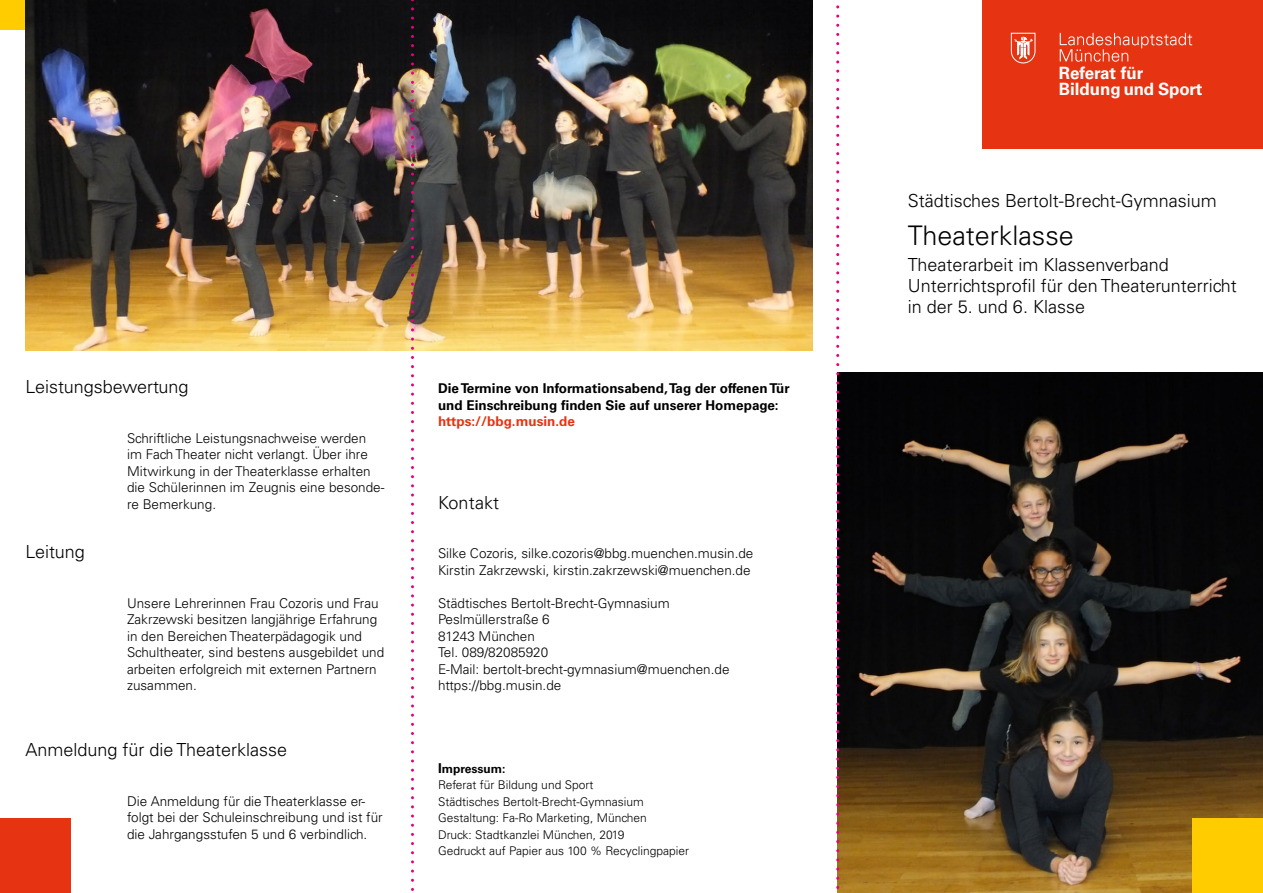
<style>
.page{position:relative;width:1263px;height:893px;background:#fff}
.page>*{position:absolute;margin:0;border:0;box-sizing:border-box;transform-origin:0 0}
.t1{font:300 27px "Univers";color:#000}
.t2{font:300 18px/21px "Univers";color:#000}
.t3{font:700 16.95px/16.2px "Univers";color:#fff}
.t4{font:300 13.5px/16.5px "Univers";color:#000}
.t5{font:700 13.5px/16.5px "Univers";color:#000}
.t6{font:700 13.5px "Univers";color:#e63312}
.t7{font:300 12px/16.5px "Univers";color:#000}
.s1{font-weight:700;font-size:13.5px}
.s2{font-weight:700}
</style>
<div class="page">
<div style="left:0;top:819px;width:70px;height:74px;background:#e63312"></div>
<img style="left:839px;top:372px;width:424px;height:521px">
<div style="left:982px;top:0;width:281px;height:149px;background:#e63312"></div>
<div style="left:0;top:0;width:26px;height:30px;background:#fc0"></div>
<div style="left:1193px;top:819px;width:70px;height:74px;background:#fc0"></div>
<svg style="left:1060px;top:33px;width:132px;height:29px"></svg>
<svg style="left:1011px;top:33px;width:25px;height:31px"></svg>
<img style="left:26px;top:0;width:786px;height:350px">
<svg style="left:411px;top:0;width:3px;height:891px"></svg>
<svg style="left:836px;top:5px;width:3px;height:888px"></svg>
<h2 class="t2" style="left:26px;top:376px;width:165px">Leistungsbewertung</h2>
<h2 class="t2" style="left:26px;top:541px;width:61px">Leitung</h2>
<p class="t4" style="left:127px;top:430px;width:259px">Schriftliche Leistungsnachweise werden im Fach Theater nicht verlangt. Über ihre Mitwirkung in der Theaterklasse erhalten die Schülerinnen im Zeugnis eine besonde&shy;re Bemerkung.</p>
<p class="t4" style="left:127px;top:595px;width:259px">Unsere Lehrerinnen Frau Cozoris und Frau Zakrzewski besitzen langjährige Erfahrung in den Bereichen Theaterpädagogik und Schultheater, sind bestens ausgebildet und arbeiten erfolgreich mit externen Partnern zusammen.</p>
<h2 class="t2" style="left:26px;top:739px;width:263px">Anmeldung für die Theaterklasse</h2>
<p class="t4" style="left:127px;top:793px;width:257px">Die Anmeldung für die Theaterklasse er&shy;folgt bei der Schuleinschreibung und ist für die Jahrgangsstufen 5 und 6 verbindlich.</p>
<p class="t5" style="left:438px;top:380px;width:353px">Die Termine von Informationsabend, Tag der offenen Tür und Einschreibung finden Sie auf unserer Homepage:</p>
<p class="t6" style="left:438px;top:414px;width:138px">https://bbg.musin.de</p>
<h2 class="t2" style="left:438px;top:492px;width:63px">Kontakt</h2>
<p class="t4" style="left:438px;top:545px;width:317px">Silke Cozoris, silke.cozoris@bbg.muenchen.musin.de<br>Kirstin Zakrzewski, kirstin.zakrzewski@muenchen.de</p>
<p class="t4" style="left:438px;top:595px;width:293px">Städtisches Bertolt-Brecht-Gymnasium<br>Peslmüllerstraße 6<br>81243 München<br>Tel. 089/82085920<br>E-Mail: bertolt-brecht-gymnasium@muenchen.de https://bbg.musin.de</p>
<p class="t7" style="left:438px;top:760px;width:253px"><span class="s1">I</span><span class="s2">mpressum:<br></span>Referat für Bildung und Sport<br>Städtisches Bertolt-Brecht-Gymnasium Gestaltung: Fa-Ro Marketing, München<br>Druck: Stadtkanzlei München, 2019<br>Gedruckt auf Papier aus 100 % Recyclingpapier</p>
<p class="t3" style="left:1059px;top:65px;width:145px">Referat für<br>Bildung und Sport</p>
<h2 class="t2" style="left:908px;top:190px;width:310px">Städtisches Bertolt-Brecht-Gymnasium</h2>
<h1 class="t1" style="left:908px;top:219px;width:167px">Theaterklasse</h1>
<h2 class="t2" style="left:908px;top:254px;width:330px">Theaterarbeit im Klassenverband<br>Unterrichtsprofil für den Theaterunterricht in der 5. und 6. Klasse</h2>
</div>
